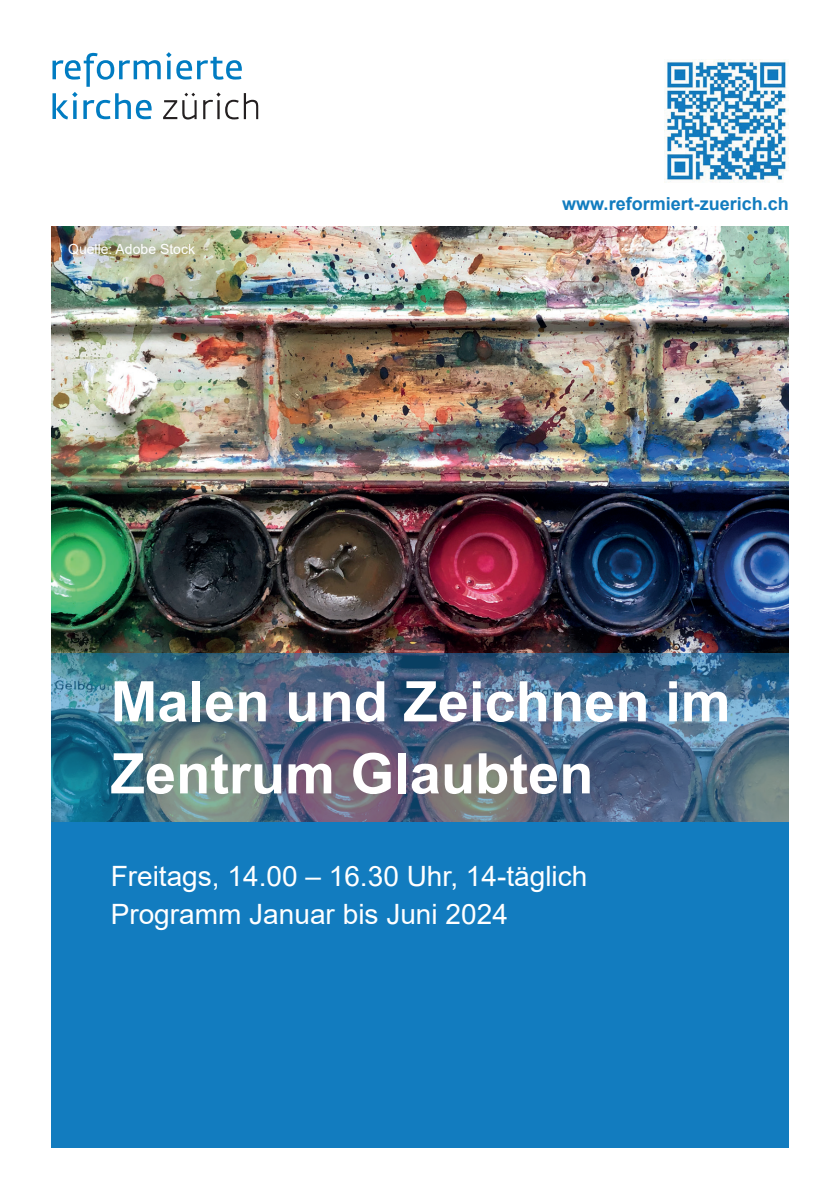
<style>
.page{position:relative;width:840px;height:1191px;background:#fff}
.page>*{position:absolute;margin:0;border:0;box-sizing:border-box;transform-origin:0 0}
.t1{font:700 56px/72px "Arial";color:#fff}
.t2{font:28px/38px "Arial";color:#fff}
.t3{font:700 18px "Arial";color:#127cbf}
.t4{font:14px "Arial";color:#fff}
</style>
<div class="page">
<img style="left:51px;top:227px;width:737px;height:427px">
<svg style="left:52px;top:52px;width:206px;height:67px"></svg>
<img style="left:664px;top:59px;width:124px;height:124px">
<img style="left:51px;top:654px;width:737px;height:168px">
<div style="left:51px;top:822px;width:737px;height:325px;background:#127cbf"></div>
<p class="t4" style="left:68px;top:240px;width:128px">Quelle: Adobe Stock</p>
<p class="t3" style="left:562px;top:190px;width:228px">www.reformiert-zuerich.ch</p>
<h1 class="t1" style="left:111px;top:666px;width:621px">Malen und Zeichnen im<br>Zentrum Glaubten</h1>
<p class="t2" style="left:111px;top:857px;width:478px">Freitags, 14.00 – 16.30 Uhr, 14-täglich<br>Programm Januar bis Juni 2024</p>
</div>
